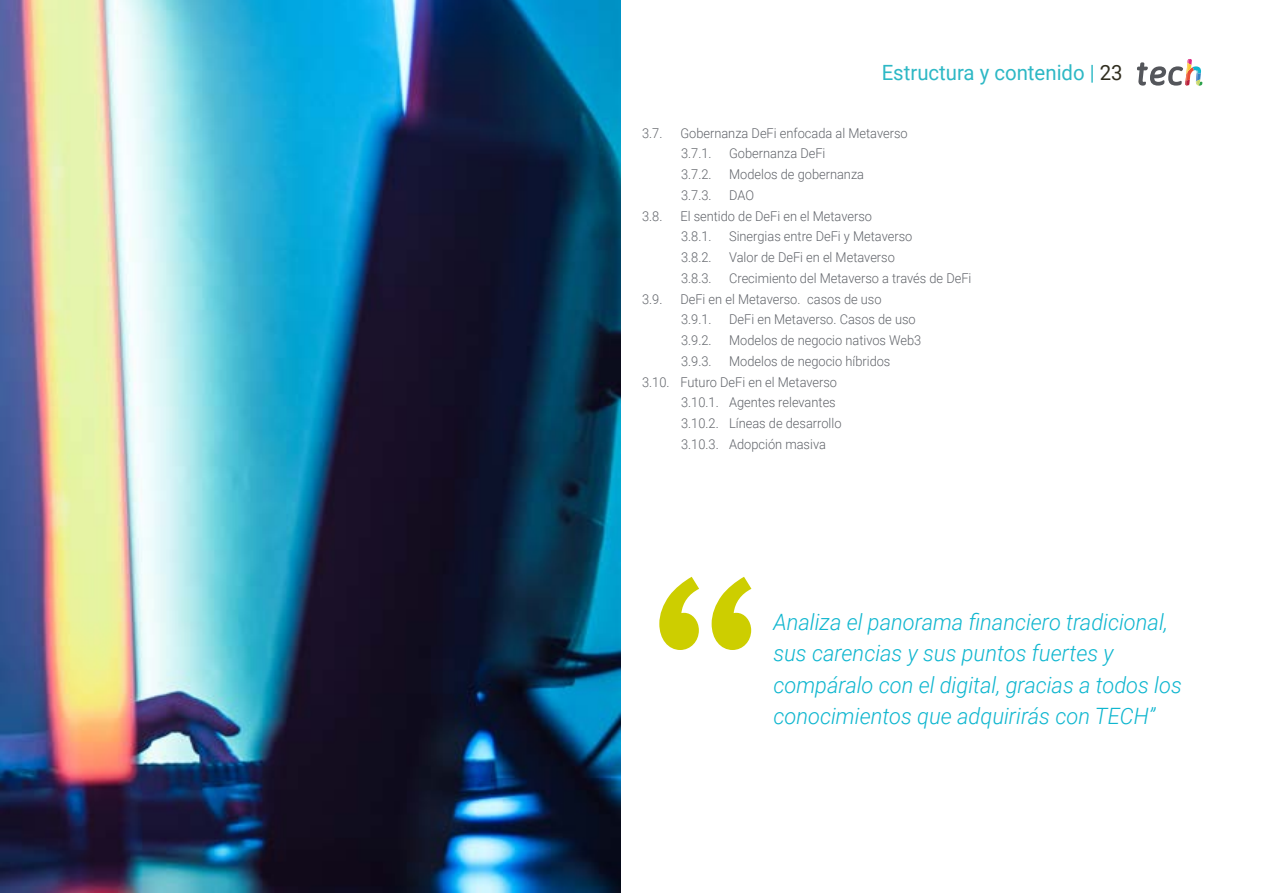
<style>
.page{position:relative;width:1263px;height:893px;background:#fff}
.page>*{position:absolute;margin:0;border:0;box-sizing:border-box;transform-origin:0 0}
.t1{font:italic 300 22.5px/31.5px "Roboto";color:#0fb6cf}
.t2{font:21px "Roboto";color:#2db8c5}
.t3{font:300 13.5px/20.7px "Roboto";color:#61646a;scale:.95 1}
.s1{color:#312e20}
</style>
<div class="page">
<img style="left:0;top:0;width:621px;height:893px">
<svg style="left:1137px;top:59px;width:65px;height:27px"></svg>
<svg style="left:659px;top:577px;width:92px;height:73px"></svg>
<h2 class="t2" style="left:882px;top:57px;width:242px">Estructura y contenido | <span class="s1">23</span></h2>
<p class="t3" style="left:642px;top:122px;width:23px">3.7.</p>
<p class="t3" style="left:680px;top:122px;width:241px">Gobernanza DeFi enfocada al Metaverso<br>3.7.1.</p>
<p class="t3" style="left:729px;top:143px;width:103px">Gobernanza DeFi</p>
<p class="t3" style="left:681px;top:164px;width:34px">3.7.2.</p>
<p class="t3" style="left:729px;top:164px;width:144px">Modelos de gobernanza</p>
<p class="t3" style="left:681px;top:184px;width:34px">3.7.3.</p>
<p class="t3" style="left:729px;top:184px;width:28px">DAO</p>
<p class="t3" style="left:642px;top:205px;width:23px">3.8.</p>
<p class="t3" style="left:680px;top:205px;width:203px">El sentido de DeFi en el Metaverso<br>3.8.1.</p>
<p class="t3" style="left:729px;top:226px;width:194px">Sinergias entre DeFi y Metaverso</p>
<p class="t3" style="left:681px;top:247px;width:34px">3.8.2.</p>
<p class="t3" style="left:729px;top:247px;width:176px">Valor de DeFi en el Metaverso</p>
<p class="t3" style="left:681px;top:267px;width:34px">3.8.3.</p>
<p class="t3" style="left:729px;top:267px;width:257px">Crecimiento del Metaverso a través de DeFi</p>
<p class="t3" style="left:642px;top:288px;width:23px">3.9.</p>
<p class="t3" style="left:680px;top:288px;width:213px">DeFi en el Metaverso. casos de uso<br>3.9.1.</p>
<p class="t3" style="left:729px;top:309px;width:198px">DeFi en Metaverso. Casos de uso</p>
<p class="t3" style="left:681px;top:330px;width:34px">3.9.2.</p>
<p class="t3" style="left:729px;top:330px;width:204px">Modelos de negocio nativos Web3</p>
<p class="t3" style="left:681px;top:350px;width:34px">3.9.3.</p>
<p class="t3" style="left:729px;top:350px;width:171px">Modelos de negocio híbridos</p>
<p class="t3" style="left:642px;top:371px;width:207px">3.10. Futuro DeFi en el Metaverso</p>
<p class="t3" style="left:681px;top:392px;width:164px">3.10.1. Agentes relevantes</p>
<p class="t3" style="left:681px;top:413px;width:170px">3.10.2. Líneas de desarrollo</p>
<p class="t3" style="left:681px;top:433px;width:154px">3.10.3. Adopción masiva</p>
<h1 class="t1" style="left:773px;top:605px;width:410px">Analiza el panorama financiero tradicional, sus carencias y sus puntos fuertes y compáralo con el digital, gracias a todos los conocimientos que adquirirás con TECH”</h1>
</div>
